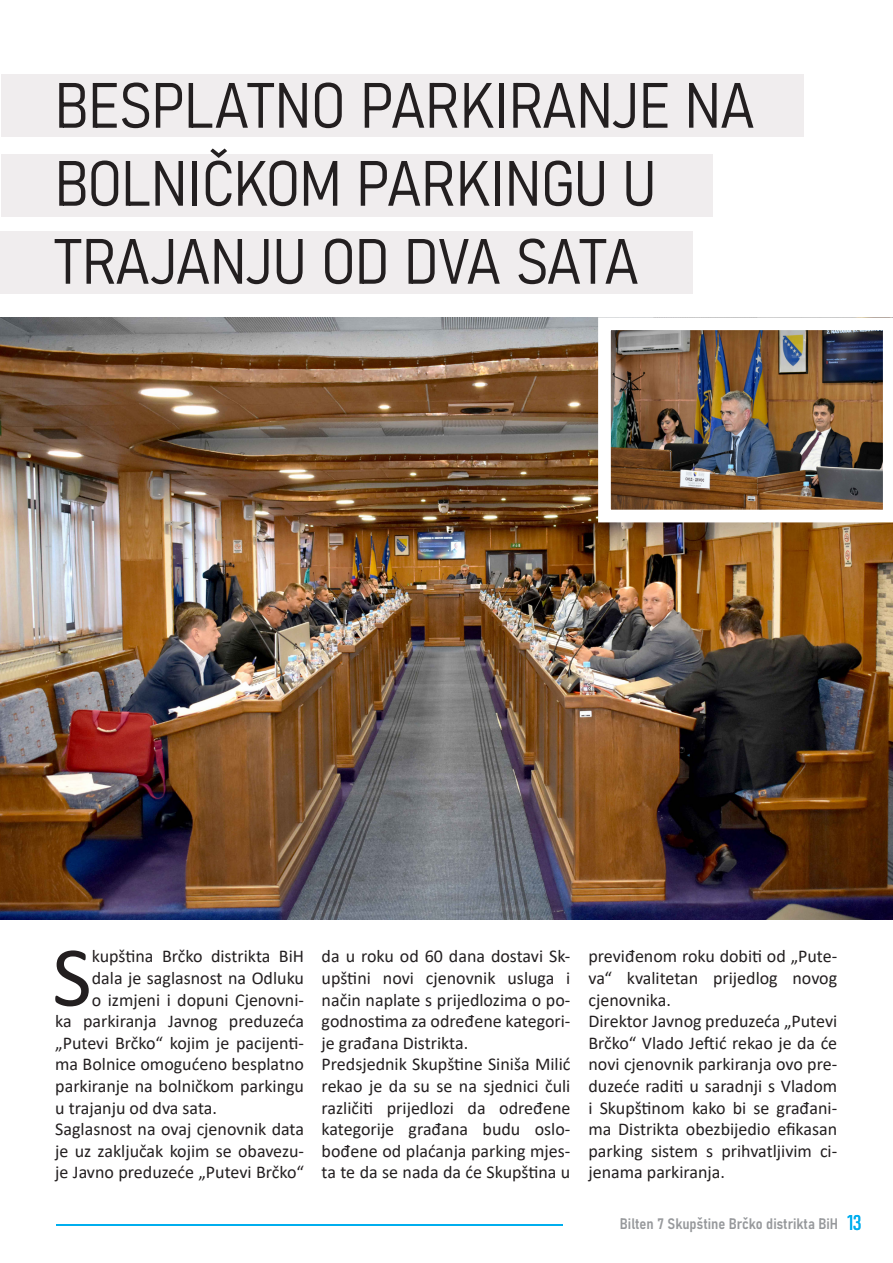
<style>
.page{position:relative;width:893px;height:1263px;background:#fff}
.page>*{position:absolute;margin:0;border:0;box-sizing:border-box;transform-origin:0 0}
.t1{font:86.1px "Calibri";color:#231f20}
.t2{font:63px/78px "Bahnschrift";color:#231f20}
.t3{font:18px/21.6px "Calibri";color:#231f20;text-align:justify}
.t4{font:15px "Bahnschrift";color:#97999c}
.s1{font-size:21px;color:#00aeef}
</style>
<div class="page">
<hr style="left:56px;top:1224px;width:506px;height:2px;background:#00aeee">
<div style="left:2px;top:74px;width:802px;height:62px;background:#f0edee"></div>
<div style="left:2px;top:154px;width:711px;height:62px;background:#f0edee"></div>
<div style="left:1px;top:231px;width:692px;height:62px;background:#f0edee"></div>
<img style="left:0;top:318px;width:893px;height:601px">
<img style="left:598px;top:317px;width:295px;height:205px">
<p class="t2" style="left:55px;top:62px;width:701px">BESPLATNO PARKIRANJE NA<br>BOLNIČKOM PARKINGU U</p>
<p class="t2" style="left:55px;top:218px;width:585px">TRAJANJU OD DVA SATA</p>
<p class="t1" style="left:52px;top:917px;width:41px">S</p>
<p class="t3" style="left:92px;top:945px;width:214px">kupština Brčko distrikta BiH</p>
<p class="t3" style="left:92px;top:967px;width:214px">dala je saglasnost na Odluku</p>
<p class="t3" style="left:92px;top:988px;width:214px">o izmjeni i dopuni Cjenovni-</p>
<p class="t3" style="left:55px;top:1010px;width:250px">ka parkiranja Javnog preduzeća</p>
<p class="t3" style="left:55px;top:1031px;width:250px">„Putevi Brčko“ kojim je pacijenti-</p>
<p class="t3" style="left:55px;top:1053px;width:250px">ma Bolnice omogućeno besplatno</p>
<p class="t3" style="left:55px;top:1075px;width:250px">parkiranje na bolničkom parkingu</p>
<p class="t3" style="left:55px;top:1096px;width:163px">u trajanju od dva sata.</p>
<p class="t3" style="left:55px;top:1118px;width:250px">Saglasnost na ovaj cjenovnik data je uz zaključak kojim se obavezu&shy;je Javno preduzeće „Putevi Brčko“</p>
<p class="t3" style="left:322px;top:945px;width:250px">da u roku od 60 dana dostavi Sk&shy;upštini novi cjenovnik usluga i način naplate s prijedlozima o po&shy;godnostima za određene kategori&shy;je građana Distrikta.</p>
<p class="t3" style="left:322px;top:1053px;width:250px">Predsjednik Skupštine Siniša Milić rekao je da su se na sjednici čuli različiti prijedlozi da određene kategorije građana budu oslo&shy;bođene od plaćanja parking mjes&shy;ta te da se nada da će Skupština u</p>
<p class="t3" style="left:588px;top:945px;width:250px">previđenom roku dobiti od „Pute&shy;va“ kvalitetan prijedlog novog cjenovnika.</p>
<p class="t3" style="left:588px;top:1010px;width:250px">Direktor Javnog preduzeća „Putevi Brčko“ Vlado Jeftić rekao je da će novi cjenovnik parkiranja ovo pre&shy;duzeće raditi u saradnji s Vladom i Skupštinom kako bi se građani&shy;ma Distrikta obezbijedio efikasan parking sistem s prihvatljivim ci&shy;jenama parkiranja.</p>
<p class="t4" style="left:620px;top:1212px;width:243px">Bilten 7 Skupštine Brčko distrikta BiH <span class="s1">13</span></p>
</div>
